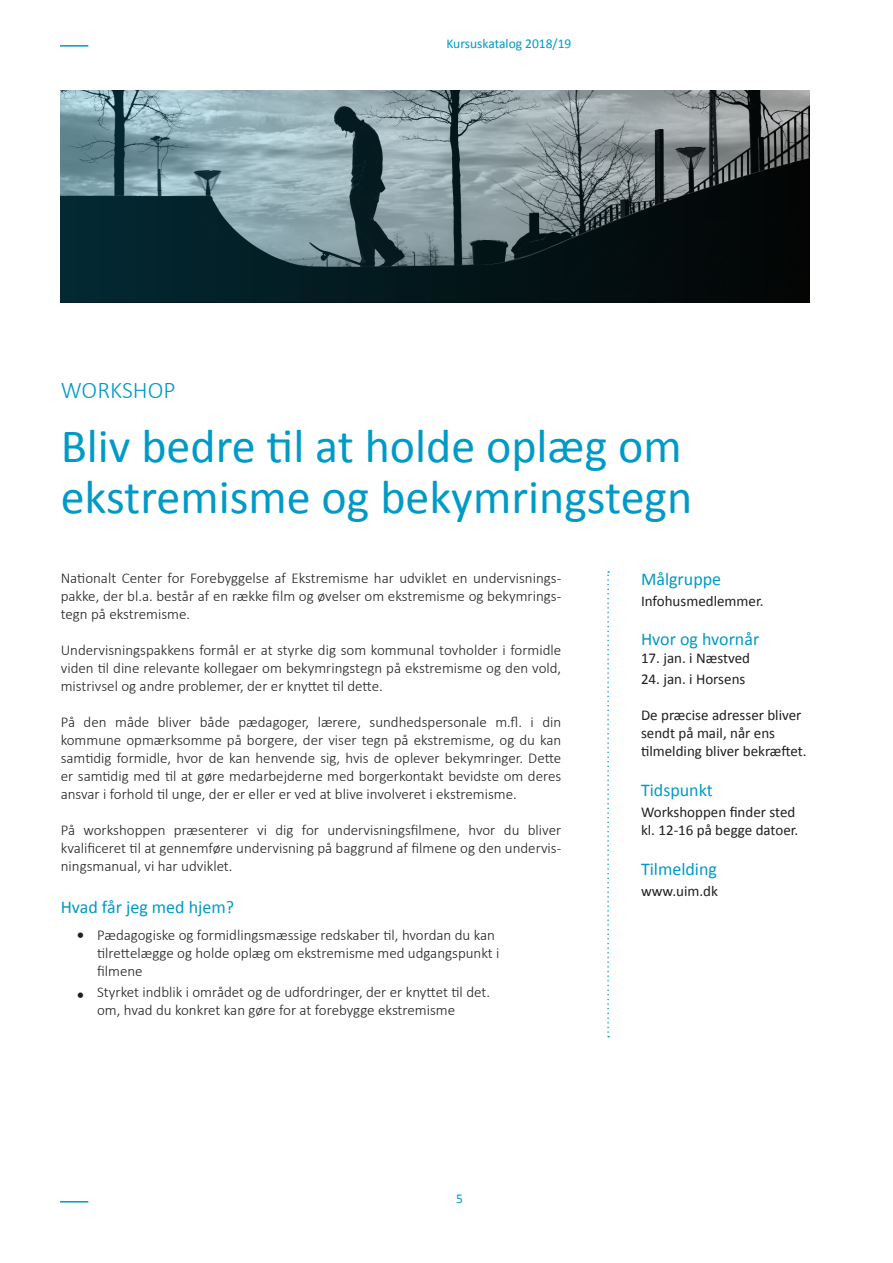
<style>
.page{position:relative;width:893px;height:1263px;background:#fff}
.page>*{position:absolute;margin:0;border:0;box-sizing:border-box;transform-origin:0 0}
.t1{font:48px/51px "Calibri";color:#009ac6}
.t2{font:300 24px "Calibri";color:#009ac6}
.t3{font:18px "Calibri";color:#009ac6}
.t4{font:300 15px/18px "Calibri";color:#231f20;text-align:justify}
.t5{font:15px/18px "Calibri";color:#231f20}
.t6{font:700 15px "Calibri";color:#231f20}
.t7{font:13.5px "Calibri";color:#009ac6}
</style>
<div class="page">
<svg style="left:607px;top:571px;width:2px;height:466px"></svg>
<svg style="left:60px;top:90px;width:749px;height:213px;background:#506368"></svg>
<hr style="left:60px;top:45px;width:28px;height:2px;background:#009ac6">
<svg style="left:60px;top:1201px;width:28px;height:1px"></svg>
<p class="t7" style="left:446px;top:35px;width:126px">Kursuskatalog 2018/19</p>
<h2 class="t2" style="left:61px;top:375px;width:116px">WORKSHOP</h2>
<h1 class="t1" style="left:61px;top:420px;width:633px">Bliv bedre til at holde oplæg om ekstremisme og bekymringstegn</h1>
<p class="t4" style="left:61px;top:568px;width:502px">Nationalt Center for Forebyggelse af Ekstremisme har udviklet en undervisnings&shy;pakke, der bl.a. består af en række film og øvelser om ekstremisme og bekymrings&shy;tegn på ekstremisme.</p>
<p class="t4" style="left:61px;top:640px;width:502px">Undervisningspakkens formål er at styrke dig som kommunal tovholder i formidle viden til dine relevante kollegaer om bekymringstegn på ekstremisme og den vold, mistrivsel og andre problemer, der er knyttet til dette.</p>
<p class="t4" style="left:61px;top:712px;width:502px">På den måde bliver både pædagoger, lærere, sundhedspersonale m.fl. i din kommune opmærksomme på borgere, der viser tegn på ekstremisme, og du kan samtidig formidle, hvor de kan henvende sig, hvis de oplever bekymringer. Dette er samtidig med til at gøre medarbejderne med borgerkontakt bevidste om deres ansvar i forhold til unge, der er eller er ved at blive involveret i ekstremisme.</p>
<p class="t4" style="left:61px;top:820px;width:502px">På workshoppen præsenterer vi dig for undervisningsfilmene, hvor du bliver kvalificeret til at gennemføre undervisning på baggrund af filmene og den undervis&shy;ningsmanual, vi har udviklet.</p>
<p class="t3" style="left:61px;top:895px;width:175px">Hvad får jeg med hjem?</p>
<p class="t6" style="left:77px;top:926px;width:9px">•</p>
<p class="t6" style="left:77px;top:986px;width:9px">•</p>
<p class="t4" style="left:97px;top:926px;width:404px;text-align:left">Pædagogiske og formidlingsmæssige redskaber til, hvordan du kan tilrettelægge og holde oplæg om ekstremisme med udgangspunkt i filmene</p>
<p class="t4" style="left:97px;top:983px;width:394px">Styrket indblik i området og de udfordringer, der er knyttet til det. om, hvad du konkret kan gøre for at forebygge ekstremisme</p>
<p class="t7" style="left:456px;top:1190px;width:8px">5</p>
<p class="t3" style="left:641px;top:567px;width:82px">Målgruppe</p>
<p class="t5" style="left:641px;top:592px;width:124px">Infohusmedlemmer.</p>
<p class="t3" style="left:641px;top:628px;width:120px">Hvor og hvornår</p>
<p class="t5" style="left:641px;top:649px;width:111px">17. jan. i Næstved</p>
<p class="t5" style="left:641px;top:670px;width:106px">24. jan. i Horsens</p>
<p class="t5" style="left:641px;top:706px;width:167px">De præcise adresser bliver sendt på mail, når ens tilmelding bliver bekræftet.</p>
<p class="t3" style="left:641px;top:779px;width:73px">Tidspunkt</p>
<p class="t5" style="left:641px;top:803px;width:159px">Workshoppen finder sted kl. 12-16 på begge datoer.</p>
<p class="t3" style="left:641px;top:857px;width:77px">Tilmelding</p>
<p class="t5" style="left:641px;top:882px;width:78px">www.uim.dk</p>
</div>
